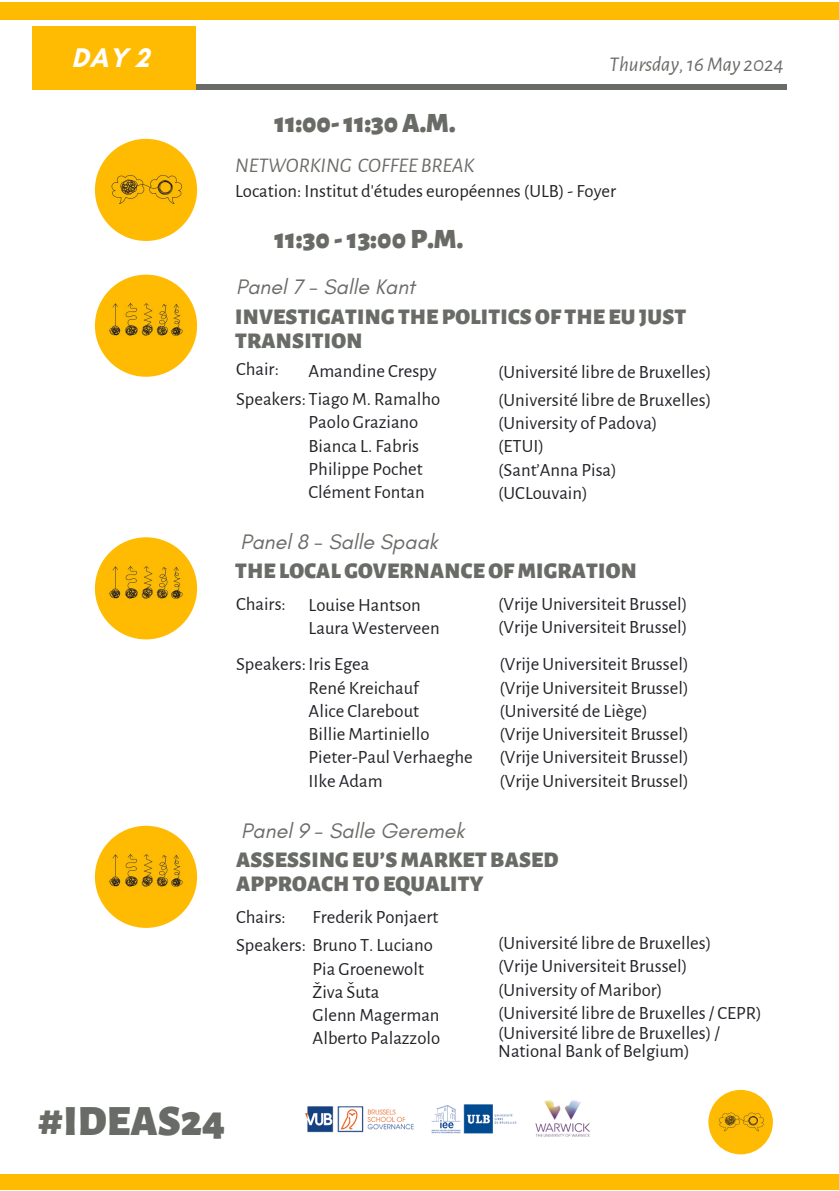
<style>
.page{position:relative;width:839px;height:1191px;background:#fff}
.page>*{position:absolute;margin:0;border:0;box-sizing:border-box;transform-origin:0 0}
.t1{font:900 43.6px "Alegreya Sans";color:#696c66}
.t2{font:900 28.2px "Alegreya Sans";letter-spacing:.005em;color:#696c66}
.t3{font:700 27.4px "Glacial Indifference";color:#fff}
.t4{font:900 22.6px/24.4px "Alegreya Sans";letter-spacing:.01em;color:#696c66}
.t5{font:italic 21.4px "Glacial Indifference";color:#696c66}
.t6{font:italic 21px "Alegreya Sans";color:#696c66}
.t7{font:italic 20.8px "Alegreya Sans";color:#696c66}
.t8{font:18.6px/18px "Alegreya Sans";color:#212227}
</style>
<div class="page">
<div style="left:0;top:2px;width:838px;height:17px;background:#ffbb02"></div>
<div style="left:0;top:1174px;width:838px;height:15px;background:#ffbb02"></div>
<img style="left:95px;top:139px;width:102px;height:102px;border-radius:50%">
<div style="left:37px;top:85px;width:749px;height:5px;background:#696c66"></div>
<div style="left:32px;top:26px;width:163px;height:64px;background:#ffbb02"></div>
<img style="left:95px;top:537px;width:102px;height:102px;border-radius:50%">
<img style="left:95px;top:826px;width:102px;height:102px;border-radius:50%">
<img style="left:95px;top:275px;width:102px;height:102px;border-radius:50%">
<img style="left:708px;top:1090px;width:64px;height:64px;border-radius:50%">
<img style="left:305px;top:1100px;width:285px;height:37px">
<p class="t3" style="left:72px;top:41px;width:79px">DAY 2</p>
<p class="t6" style="left:609px;top:55px;width:176px">Thursday,16May 2024</p>
<h3 class="t2" style="left:274px;top:110px;width:182px">11:00-11:30A.M.</h3>
<h6 class="t7" style="left:235px;top:155px;width:241px">NETWORKING COFFEE BREAK</h6>
<p class="t8" style="left:235px;top:182px;width:382px">Location: Institut d'études européennes (ULB) - Foyer</p>
<p class="t2" style="left:274px;top:225px;width:190px">11:30 -13:00P.M.</p>
<h3 class="t5" style="left:236px;top:273px;width:181px">Panel 7 - Salle Kant</h3>
<h5 class="t4" style="left:235px;top:305px;width:452px">INVESTIGATING THE POLITICSOF THE EUJUST<br>TRANSITION</h5>
<p class="t8" style="left:236px;top:361px;width:44px">Chair:</p>
<p class="t8" style="left:308px;top:362px;width:130px">Amandine Crespy</p>
<p class="t8" style="left:498px;top:363px;width:215px">(Université libre de Bruxelles)</p>
<p class="t8" style="left:236px;top:391px;width:206px">Speakers:Tiago M. Ramalho</p>
<h6 class="t8" style="left:308px;top:414px;width:111px">Paolo Graziano</h6>
<h4 class="t8" style="left:308px;top:437px;width:112px">Bianca L. Fabris</h4>
<p class="t8" style="left:308px;top:460px;width:115px">Philippe Pochet</p>
<p class="t8" style="left:308px;top:484px;width:118px">Clément Fontan</p>
<p class="t5" style="left:240px;top:529px;width:199px">Panel 8 - Salle Spaak</p>
<p class="t8" style="left:498px;top:391px;width:215px">(Université libre de Bruxelles)</p>
<p class="t8" style="left:498px;top:414px;width:161px">(University of Padova)</p>
<p class="t8" style="left:498px;top:438px;width:47px">(ETUI)</p>
<p class="t8" style="left:498px;top:461px;width:120px">(Sant’Anna Pisa)</p>
<p class="t8" style="left:498px;top:484px;width:91px">(UCLouvain)</p>
<p class="t4" style="left:235px;top:559px;width:403px">THE LOCAL GOVERNANCEOF MIGRATION</p>
<p class="t8" style="left:236px;top:595px;width:51px">Chairs:</p>
<p class="t8" style="left:308px;top:596px;width:114px">Louise Hantson</p>
<p class="t8" style="left:308px;top:620px;width:133px">Laura Westerveen</p>
<h6 class="t8" style="left:236px;top:656px;width:135px">Speakers:Iris Egea</h6>
<h4 class="t8" style="left:308px;top:679px;width:112px">René Kreichauf</h4>
<p class="t8" style="left:308px;top:702px;width:112px">Alice Clarebout</p>
<p class="t8" style="left:308px;top:726px;width:122px">Billie Martiniello</p>
<p class="t8" style="left:308px;top:749px;width:166px">Pieter-Paul Verhaeghe</p>
<p class="t8" style="left:308px;top:772px;width:76px">IIke Adam</p>
<p class="t5" style="left:241px;top:817px;width:225px">Panel 9 - Salle Geremek</p>
<p class="t8" style="left:498px;top:595px;width:191px">(Vrije Universiteit Brussel)</p>
<p class="t8" style="left:498px;top:619px;width:191px">(Vrije Universiteit Brussel)</p>
<p class="t8" style="left:499px;top:656px;width:191px">(Vrije Universiteit Brussel)</p>
<p class="t8" style="left:499px;top:679px;width:191px">(Vrije Universiteit Brussel)</p>
<p class="t8" style="left:499px;top:702px;width:150px">(Université de Liège)</p>
<p class="t8" style="left:499px;top:726px;width:191px">(Vrije Universiteit Brussel)</p>
<p class="t8" style="left:499px;top:749px;width:191px">(Vrije Universiteit Brussel)</p>
<p class="t8" style="left:499px;top:772px;width:191px">(Vrije Universiteit Brussel)</p>
<p class="t4" style="left:236px;top:848px;width:324px">ASSESSING EU’S MARKETBASED<br>APPROACH TOEQUALITY</p>
<p class="t8" style="left:236px;top:908px;width:51px">Chairs:</p>
<p class="t8" style="left:312px;top:908px;width:127px">Frederik Ponjaert</p>
<p class="t8" style="left:236px;top:937px;width:198px">Speakers: Bruno T. Luciano</p>
<p class="t8" style="left:312px;top:960px;width:113px">Pia Groenewolt</p>
<p class="t8" style="left:312px;top:983px;width:68px">Živa Šuta</p>
<h6 class="t8" style="left:312px;top:1006px;width:128px">Glenn Magerman</h6>
<h4 class="t8" style="left:312px;top:1030px;width:129px">Alberto Palazzolo</h4>
<h1 class="t1" style="left:38px;top:1100px;width:189px">#IDEAS24</h1>
<p class="t8" style="left:498px;top:935px;width:215px">(Université libre de Bruxelles)</p>
<p class="t8" style="left:498px;top:958px;width:191px">(Vrije Universiteit Brussel)</p>
<p class="t8" style="left:498px;top:981px;width:166px">(University of Maribor)</p>
<p class="t8" style="left:498px;top:1004px;width:265px">(Université libre de Bruxelles / CEPR)</p>
<p class="t8" style="left:498px;top:1024px;width:223px">(Université libre de Bruxelles) /<br>National Bank of Belgium)</p>
</div>
